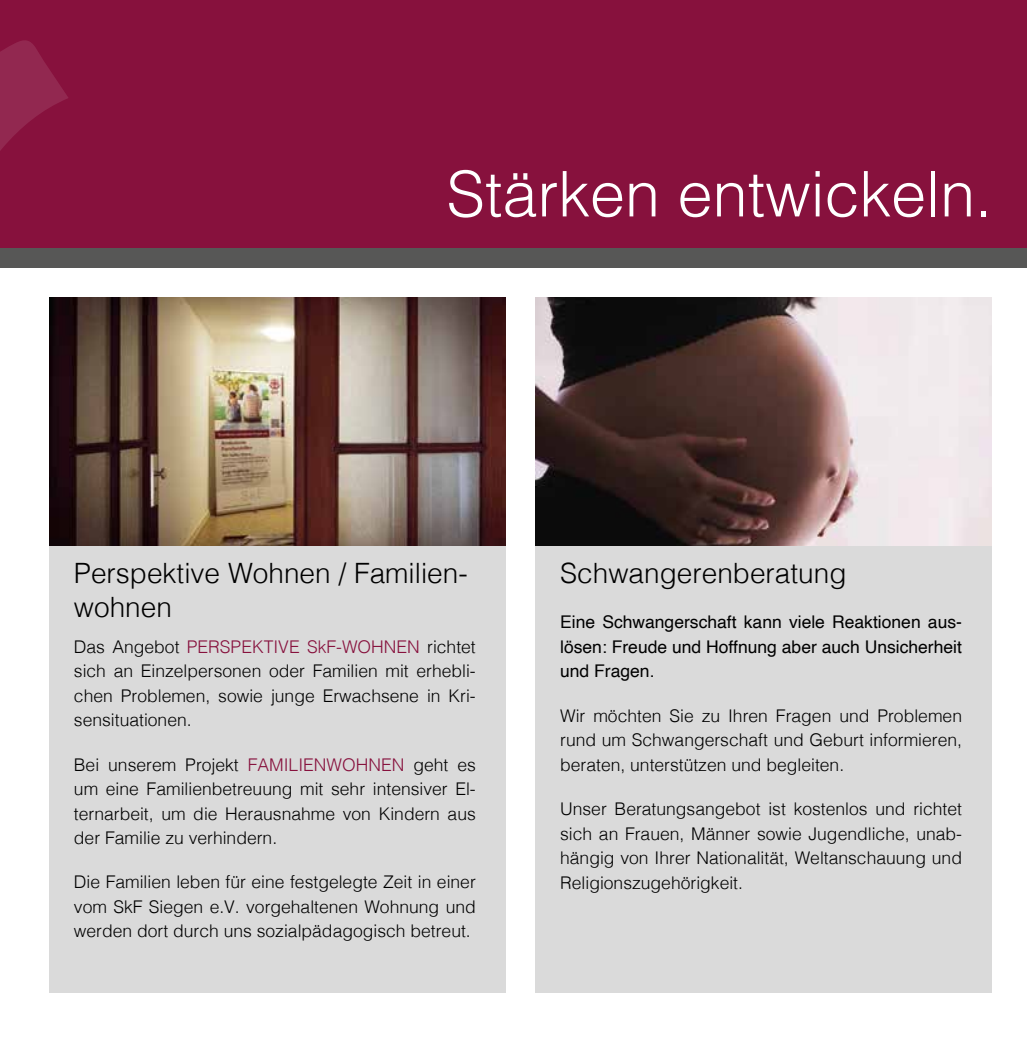
<style>
.page{position:relative;width:1027px;height:1042px;background:#fff}
.page>*{position:absolute;margin:0;border:0;box-sizing:border-box;transform-origin:0 0}
.t1{font:300 63px "Helvetica";color:#fff}
.t2{font:300 28px/33.6px "Helvetica";color:#000}
.t3{font:300 17.5px/24.5px "Helvetica";color:#000;text-align:justify}
.t4{font:17.5px/24.5px "Helvetica";color:#000;text-align:justify}
.s1{color:#87113d}
</style>
<div class="page">
<div style="left:0;top:0;width:1027px;height:248px;background:#87113d"></div>
<svg style="left:0;top:40px;width:68px;height:111px"></svg>
<div style="left:0;top:248px;width:1027px;height:20px;background:#575756"></div>
<div style="left:49px;top:298px;width:457px;height:694px;background:#dadada"></div>
<div style="left:535px;top:298px;width:457px;height:694px;background:#dadada"></div>
<img style="left:49px;top:298px;width:457px;height:248px">
<img style="left:535px;top:298px;width:457px;height:248px">
<h1 class="t1" style="left:446px;top:140px;width:548px">Stärken entwickeln.</h1>
<h2 class="t2" style="left:74px;top:555px;width:395px">Perspektive Wohnen / Familien&shy;wohnen</h2>
<h2 class="t2" style="left:560px;top:555px;width:288px">Schwangerenberatung</h2>
<p class="t4" style="left:560px;top:610px;width:403px">Eine Schwangerschaft kann viele Reaktionen aus&shy;lösen: Freude und Hoffnung aber auch Unsicherheit und Fragen.</p>
<p class="t3" style="left:560px;top:702px;width:403px">Wir möchten Sie zu Ihren Fragen und Problemen rund um Schwangerschaft und Geburt informieren, beraten, unterstützen und begleiten.</p>
<p class="t3" style="left:560px;top:795px;width:403px">Unser Beratungsangebot ist kostenlos und richtet sich an Frauen, Männer sowie Jugendliche, unab&shy;hängig von Ihrer Nationalität, Weltanschauung und Religionszugehörigkeit.</p>
<p class="t3" style="left:74px;top:633px;width:403px">Das Angebot <span class="s1">PERSPEKTIVE SkF-WOHNEN</span> richtet sich an Einzelpersonen oder Familien mit erhebli&shy;chen Problemen, sowie junge Erwachsene in Kri&shy;sensituationen.</p>
<p class="t3" style="left:74px;top:751px;width:403px">Bei unserem Projekt <span class="s1">FAMILIENWOHNEN</span> geht es um eine Familienbetreuung mit sehr intensiver El&shy;ternarbeit, um die Herausnahme von Kindern aus der Familie zu verhindern.</p>
<p class="t3" style="left:74px;top:868px;width:403px">Die Familien leben für eine festgelegte Zeit in einer vom SkF Siegen e.V. vorgehaltenen Wohnung und werden dort durch uns sozialpädagogisch betreut.</p>
</div>
